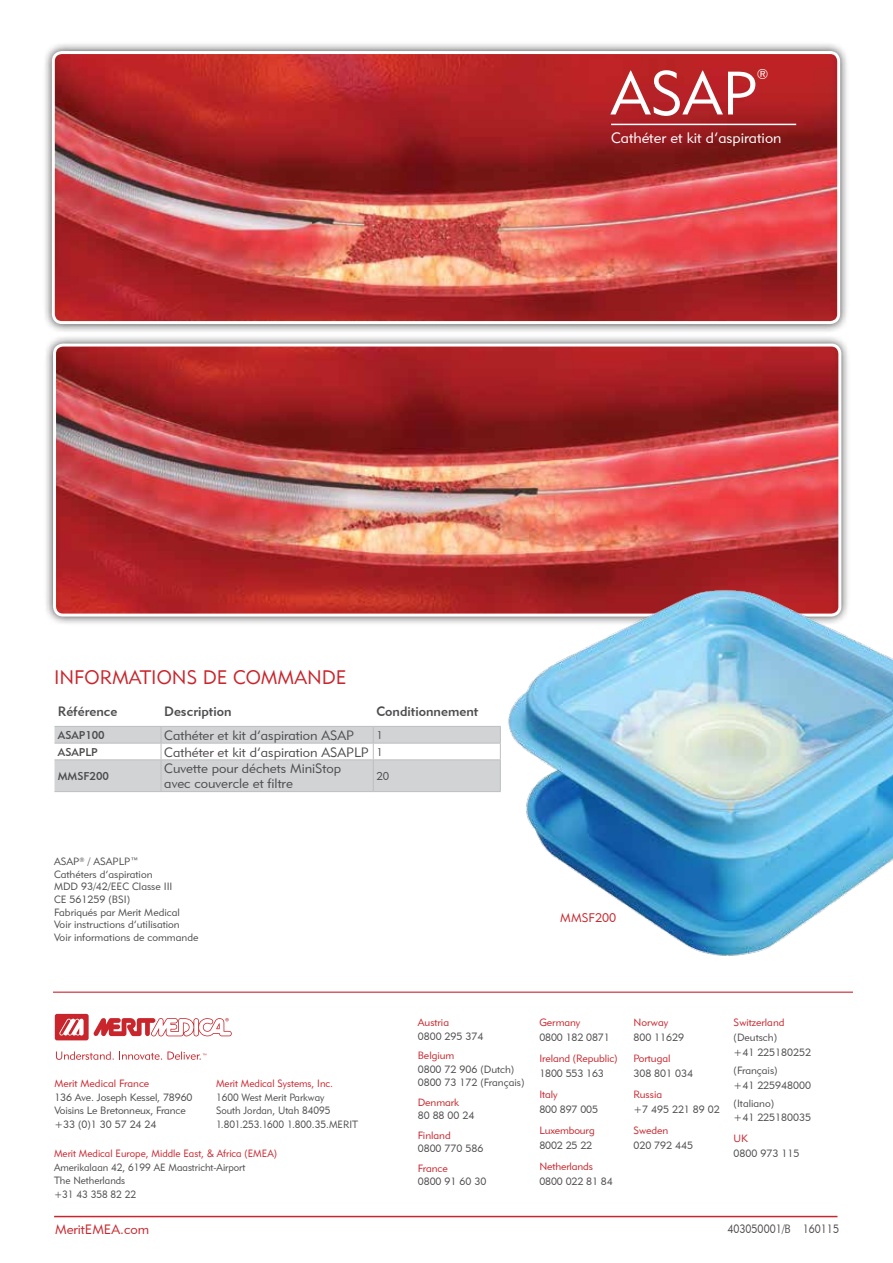
<style>
.page{position:relative;width:893px;height:1263px;background:#fff}
.page>*{position:absolute;margin:0;border:0;box-sizing:border-box;transform-origin:0 0}
.t1{font:60.45px "Geometric 415 BT Lite A";color:#fff}
.t2{font:19.5px "Geometric 415 BT Lite A";color:#c9252c}
.t3{font:15px "Geometric 415 BT Lite A";color:#fff}
.t4{font:13.95px "Geometric 415 BT Lite A";color:#fff}
.t5{font:13.5px/15px "Geometric 415 BT Lite A";color:#4d4d4f}
.t6{font:13.5px "Geometric 415 BT Medium A";color:#4d4d4f}
.t7{font:13.5px "Geometric 415 BT Lite A";color:#c9252c}
.t8{font:12.45px "Geometric 415 BT Lite A";color:#c9252c}
.t9{font:12px "Geometric 415 BT Lite A";color:#4d4d4f;scale:.88 1}
.t10{font:11.25px "Geometric 415 BT Medium A";color:#4d4d4f}
.t11{font:11.25px "Geometric 415 BT Lite A";color:#4d4d4f}
.t12{font:10.5px/12.6px "Geometric 415 BT Lite A";color:#4d4d4f}
.t13{font:10.5px "Geometric 415 BT Lite A";color:#c9252c}
.t14{font:10.5px/13.5px "Geometric 415 BT Lite A";color:#4d4d4f;scale:.95 1}
.t15{font:10.5px "Geometric 415 BT Lite A";color:#c9252c;scale:.95 1}
.s1{font-size:11.25px}
</style>
<div class="page">
<div style="left:42px;top:41px;width:808px;height:293px;background:#000;opacity:.75"></div>
<img style="left:53px;top:53px;width:786px;height:270px">
<div style="left:52px;top:51px;width:788px;height:273px;border:3px solid #fff;border-radius:9px"></div>
<div style="left:43px;top:334px;width:808px;height:292px;background:#000;opacity:.75"></div>
<img style="left:55px;top:345px;width:785px;height:270px">
<div style="left:53px;top:344px;width:788px;height:273px;border:3px solid #fff;border-radius:9px"></div>
<img style="left:469px;top:557px;width:424px;height:399px">
<hr style="left:54px;top:1216px;width:783px;height:1px;background:#c9252c">
<hr style="left:53px;top:991px;width:800px;height:2px;background:#c9252c">
<svg style="left:56px;top:1051px;width:150px;height:9px"></svg>
<svg style="left:55px;top:1014px;width:177px;height:26px"></svg>
<hr style="left:611px;top:124px;width:185px;height:1px;background:#fff">
<svg style="left:55px;top:727px;width:446px;height:64px"></svg>
<hr style="left:55px;top:759px;width:106px;height:1px;background:#bcbec0">
<hr style="left:161px;top:759px;width:212px;height:1px;background:#bcbec0">
<hr style="left:161px;top:760px;width:1px;height:31px;background:#bcbec0">
<hr style="left:373px;top:759px;width:128px;height:1px;background:#bcbec0">
<hr style="left:373px;top:760px;width:1px;height:31px;background:#bcbec0">
<hr style="left:500px;top:760px;width:1px;height:31px;background:#bcbec0">
<hr style="left:55px;top:791px;width:106px;height:1px;background:#bcbec0">
<hr style="left:161px;top:791px;width:212px;height:1px;background:#bcbec0">
<hr style="left:373px;top:791px;width:128px;height:1px;background:#bcbec0">
<hr style="left:55px;top:726px;width:106px;height:1px;background:#bcbec0">
<hr style="left:161px;top:726px;width:212px;height:1px;background:#bcbec0">
<hr style="left:373px;top:726px;width:128px;height:1px;background:#bcbec0">
<h1 class="t1" style="left:611px;top:56px;width:147px">ASAP</h1>
<h3 class="t4" style="left:757px;top:66px;width:13px">®</h3>
<h3 class="t3" style="left:611px;top:129px;width:172px">Cathéter et kit d’aspiration</h3>
<h2 class="t2" style="left:54px;top:665px;width:294px">INFORMATIONS DE COMMANDE</h2>
<p class="t6" style="left:58px;top:703px;width:61px">Référence</p>
<p class="t6" style="left:164px;top:703px;width:69px">Description</p>
<p class="t6" style="left:377px;top:703px;width:103px">Conditionnement</p>
<p class="t10" style="left:58px;top:728px;width:49px">ASAP100</p>
<p class="t5" style="left:164px;top:727px;width:191px">Cathéter et kit d’aspiration ASAP</p>
<p class="t11" style="left:376px;top:728px;width:8px">1</p>
<p class="t10" style="left:58px;top:745px;width:42px">ASAPLP</p>
<p class="t5" style="left:164px;top:744px;width:220px">Cathéter et kit d’aspiration ASAPLP <span class="s1">1</span></p>
<p class="t10" style="left:58px;top:769px;width:53px">MMSF200</p>
<p class="t5" style="left:164px;top:761px;width:178px">Cuvette pour déchets MiniStop avec couvercle et filtre</p>
<p class="t11" style="left:376px;top:769px;width:14px">20</p>
<p class="t12" style="left:54px;top:855px;width:146px">ASAP<sup>®</sup> / ASAPLP™<br>Cathéters d’aspiration<br>MDD 93/42/EEC Classe III<br>CE 561259 (BSI)<br>Fabriqués par Merit Medical<br>Voir instructions d’utilisation<br>Voir informations de commande</p>
<p class="t8" style="left:560px;top:910px;width:57px">MMSF200</p>
<p class="t13" style="left:54px;top:1077px;width:96px">Merit Medical France</p>
<p class="t12" style="left:54px;top:1090px;width:140px;line-height:13.5px">136 Ave. Joseph Kessel, 78960<br>Voisins Le Bretonneux, France +33 (0)1 30 57 24 24</p>
<p class="t15" style="left:216px;top:1077px;width:125px">Merit Medical Systems, Inc.</p>
<p class="t14" style="left:216px;top:1090px;width:151px">1600 West Merit Parkway<br>South Jordan, Utah 84095<br>1.801.253.1600 1.800.35.MERIT</p>
<p class="t15" style="left:54px;top:1147px;width:236px">Merit Medical Europe, Middle East, &amp; Africa (EMEA)</p>
<p class="t14" style="left:54px;top:1160px;width:203px">Amerikalaan 42, 6199 AE Maastricht-Airport<br>The Netherlands<br>+31 43 358 82 22</p>
<p class="t13" style="left:418px;top:1016px;width:33px">Austria</p>
<p class="t12" style="left:418px;top:1030px;width:67px">0800 295 374</p>
<p class="t13" style="left:418px;top:1049px;width:38px">Belgium</p>
<p class="t12" style="left:418px;top:1062px;width:108px;line-height:13.5px">0800 72 906 (Dutch)<br>0800 73 172 (Français)</p>
<p class="t13" style="left:418px;top:1096px;width:43px">Denmark</p>
<p class="t12" style="left:418px;top:1109px;width:58px">80 88 00 24</p>
<p class="t13" style="left:418px;top:1129px;width:35px">Finland</p>
<p class="t12" style="left:418px;top:1142px;width:67px">0800 770 586</p>
<p class="t13" style="left:418px;top:1162px;width:32px">France</p>
<p class="t12" style="left:418px;top:1175px;width:70px">0800 91 60 30</p>
<p class="t13" style="left:539px;top:1016px;width:42px">Germany</p>
<p class="t12" style="left:539px;top:1031px;width:72px">0800 182 0871</p>
<p class="t13" style="left:539px;top:1052px;width:80px">Ireland (Republic)</p>
<p class="t12" style="left:539px;top:1067px;width:66px">1800 553 163</p>
<p class="t13" style="left:539px;top:1088px;width:20px">Italy</p>
<p class="t12" style="left:539px;top:1103px;width:60px">800 897 005</p>
<p class="t13" style="left:539px;top:1124px;width:57px">Luxembourg</p>
<p class="t12" style="left:539px;top:1139px;width:54px">8002 25 22</p>
<p class="t13" style="left:539px;top:1160px;width:55px">Netherlands</p>
<p class="t12" style="left:539px;top:1175px;width:75px">0800 022 81 84</p>
<p class="t13" style="left:633px;top:1016px;width:36px">Norway</p>
<p class="t12" style="left:633px;top:1031px;width:52px">800 11629</p>
<p class="t13" style="left:633px;top:1052px;width:39px">Portugal</p>
<p class="t12" style="left:633px;top:1067px;width:61px">308 801 034</p>
<p class="t13" style="left:633px;top:1088px;width:30px">Russia</p>
<p class="t12" style="left:633px;top:1103px;width:88px">+7 495 221 89 02</p>
<p class="t13" style="left:633px;top:1124px;width:36px">Sweden</p>
<p class="t12" style="left:633px;top:1139px;width:61px">020 792 445</p>
<p class="t13" style="left:734px;top:1016px;width:52px">Switzerland</p>
<p class="t12" style="left:734px;top:1030px;width:79px;line-height:14.2px">(Deutsch)<br>+41 225180252</p>
<p class="t12" style="left:734px;top:1062px;width:79px;line-height:15px">(Français)<br>+41 225948000</p>
<p class="t12" style="left:734px;top:1096px;width:79px;line-height:14.1px">(Italiano)<br>+41 225180035</p>
<p class="t13" style="left:734px;top:1132px;width:16px">UK</p>
<p class="t12" style="left:734px;top:1147px;width:67px">0800 973 115</p>
<p class="t7" style="left:55px;top:1221px;width:95px">MeritEMEA.com</p>
<p class="t9" style="left:728px;top:1221px;width:128px">403050001/B 160115</p>
</div>
